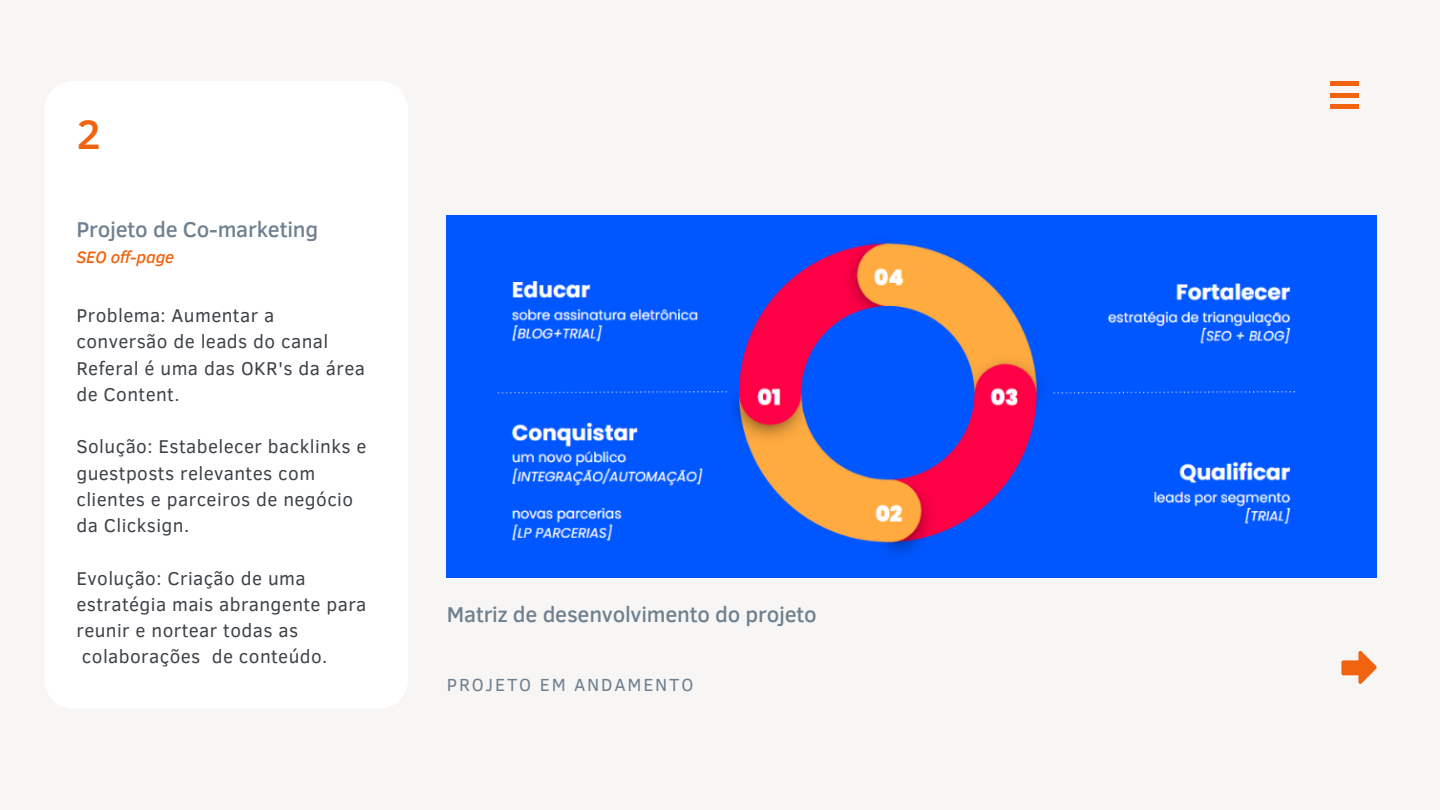
<style>
.page{position:relative;width:1440px;height:810px;background:#f7f6f4}
.page>*{position:absolute;margin:0;border:0;box-sizing:border-box;transform-origin:0 0}
.t1{font:500 42px "Clear Sans";color:#f1630f}
.t2{font:500 22px "Clear Sans";letter-spacing:-.01em;color:#6f8090}
.t3{font:19px/26.2px "Clear Sans";letter-spacing:.02em;color:#3d4248}
.t4{font:18px "Clear Sans";letter-spacing:.1em;color:#6f8090}
.t5{font:italic 500 17px "Clear Sans";letter-spacing:-.01em;color:#f1630f}
</style>
<div class="page">
<div style="left:44px;top:81px;width:364px;height:628px;background:#fff;border-radius:29px"></div>
<svg style="left:1341px;top:651px;width:36px;height:33px"></svg>
<img style="left:447px;top:216px;width:930px;height:361px">
<div style="left:1331px;top:81px;width:28px;height:5px;background:#f1630f"></div>
<hr style="left:1331px;top:93px;width:28px;height:4px;background:#f1630f">
<hr style="left:1331px;top:105px;width:28px;height:4px;background:#f1630f">
<p class="t1" style="left:76px;top:103px;width:26px">2</p>
<p class="t2" style="left:76px;top:214px;width:243px">Projeto de Co-marketing</p>
<p class="t5" style="left:76px;top:244px;width:99px">SEO off-page</p>
<p class="t3" style="left:76px;top:301px;width:290px">Problema: Aumentar a conversão de leads do canal<br>Referal é uma das OKR's da área de Content.</p>
<p class="t3" style="left:76px;top:433px;width:292px">Solução: Estabelecer backlinks e guestposts relevantes com clientes e parceiros de negócio da Clicksign.</p>
<p class="t3" style="left:76px;top:564px;width:292px">Evolução: Criação de uma estratégia mais abrangente para reunir e nortear todas as colaborações de conteúdo.</p>
<p class="t2" style="left:447px;top:599px;width:371px">Matriz de desenvolvimento do projeto</p>
<p class="t4" style="left:447px;top:671px;width:248px">PROJETO EM ANDAMENTO</p>
</div>
